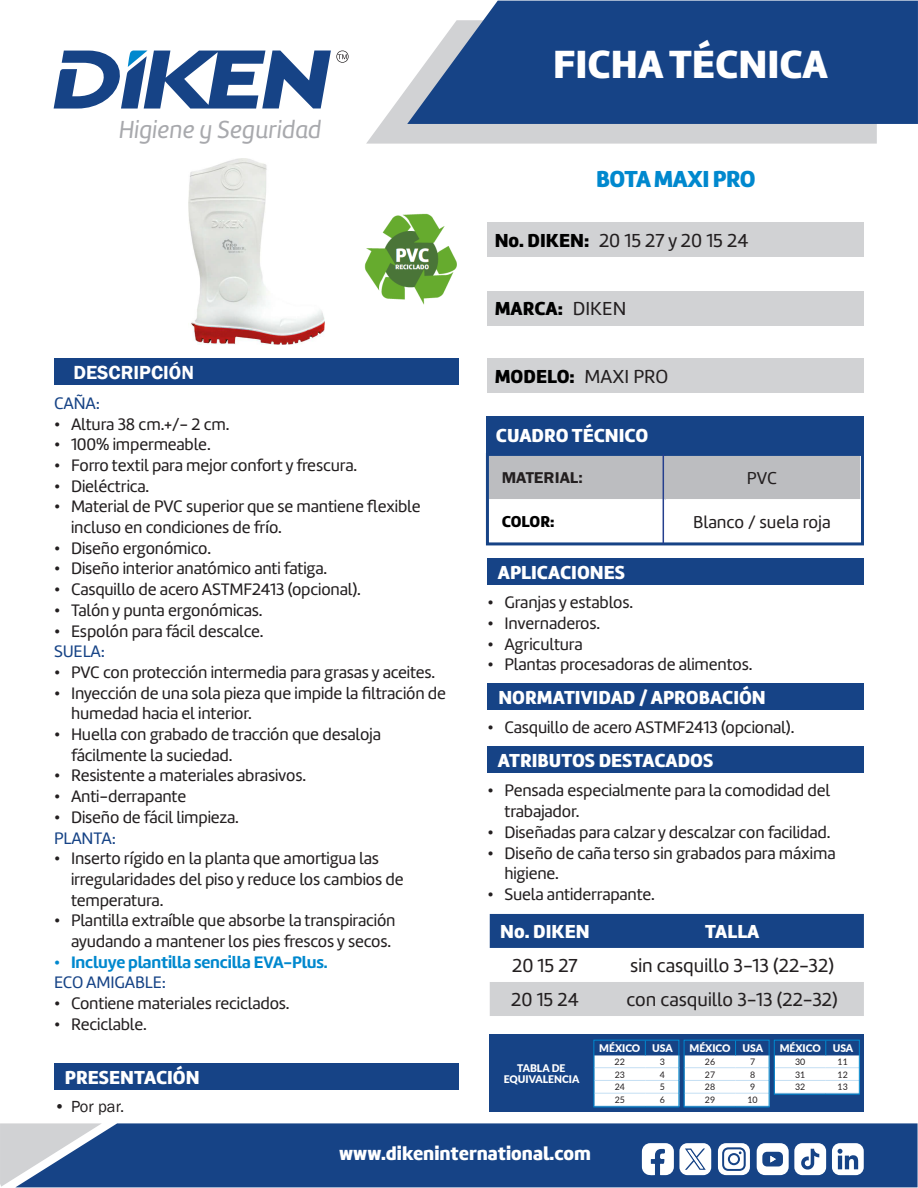
<style>
.page{position:relative;width:918px;height:1188px;background:#fff}
.page>*{position:absolute;margin:0;border:0;box-sizing:border-box;transform-origin:0 0}
.t1{font:40.8px "Amelia Basic Black";color:#fff}
.t2{font:25.5px "Amelia Basic Italic";color:#a8a9ad}
.t3{font:24px "Amelia Basic Black";letter-spacing:-.025em;color:#0088ce}
.t4{font:19.5px "Amelia Basic Black";color:#fff}
.t5{font:19.5px "Amelia Basic";color:#231f20}
.t6{font:19.5px "Amelia Basic Black";color:#000}
.t7{font:600 19.5px "Franklin Gothic";color:#fff}
.t8{font:17.85px "Amelia Basic";color:#231f20}
.t9{font:17.25px/20.7px "Amelia Basic";letter-spacing:-.01em;color:#231f20}
.t10{font:17.25px "Amelia Basic Bold";letter-spacing:-.01em;color:#0088ce}
.t11{font:17.25px "Amelia Basic";letter-spacing:-.01em;color:#164386}
.t12{font:16.5px "Franklin Gothic";color:#231f20}
.t13{font:16.35px "Amelia Basic Black";letter-spacing:-.01em;color:#000}
.t14{font:600 16.05px "Franklin Gothic";color:#231f20;scale:1.05 1}
.t15{font:900 10.5px/10.5px "Lato";color:#fff;text-align:center}
.Contenido_tabla{font:9px "Lato";color:#231f20}
.s1{font-family:"Amelia Basic Black";color:#000}
.s2{font-family:"Amelia Basic";color:#231f20}
</style>
<div class="page">
<div style="left:102px;top:1123px;width:816px;height:64px;background:#164386"></div>
<svg style="left:0;top:1123px;width:102px;height:64px;background:#95a5be"></svg>
<svg style="left:366px;top:88px;width:511px;height:56px;background:#d6d7d8"></svg>
<svg style="left:407px;top:1px;width:511px;height:123px;background:#29528f"></svg>
<svg style="left:54px;top:50px;width:295px;height:59px"></svg>
<svg style="left:642px;top:1143px;width:69px;height:32px"></svg>
<svg style="left:718px;top:1143px;width:32px;height:32px"></svg>
<div style="left:730px;top:1155px;width:8px;height:8px;background:#fff;border-radius:50%"></div>
<svg style="left:757px;top:1143px;width:107px;height:32px"></svg>
<div style="left:487px;top:223px;width:377px;height:34px;background:#d1d2d4"></div>
<div style="left:487px;top:291px;width:377px;height:34px;background:#d1d2d4"></div>
<div style="left:487px;top:359px;width:377px;height:34px;background:#d1d2d4"></div>
<div style="left:54px;top:359px;width:405px;height:26px;background:#164386"></div>
<div style="left:487px;top:558px;width:377px;height:27px;background:#164386"></div>
<div style="left:54px;top:1063px;width:405px;height:27px;background:#164386"></div>
<div style="left:487px;top:683px;width:377px;height:27px;background:#164386"></div>
<div style="left:487px;top:746px;width:377px;height:27px;background:#164386"></div>
<svg style="left:490px;top:914px;width:374px;height:102px"></svg>
<div style="left:490px;top:1035px;width:374px;height:77px;background:#164386"></div>
<svg style="left:595px;top:1042px;width:82px;height:63px"></svg>
<hr style="left:645px;top:1067px;width:34px;height:1px;background:#c7e0f3">
<hr style="left:594px;top:1067px;width:51px;height:1px;background:#c7e0f3">
<hr style="left:645px;top:1080px;width:34px;height:1px;background:#c7e0f3">
<hr style="left:594px;top:1080px;width:51px;height:1px;background:#c7e0f3">
<hr style="left:645px;top:1093px;width:34px;height:1px;background:#c7e0f3">
<hr style="left:594px;top:1093px;width:51px;height:1px;background:#c7e0f3">
<div style="left:593px;top:1040px;width:86px;height:67px;border:1px solid #0088ce"></div>
<div style="left:684px;top:1040px;width:86px;height:67px;border:1px solid #0088ce"></div>
<svg style="left:685px;top:1041px;width:173px;height:65px"></svg>
<hr style="left:826px;top:1067px;width:34px;height:1px;background:#c7e0f3">
<hr style="left:775px;top:1067px;width:51px;height:1px;background:#c7e0f3">
<hr style="left:826px;top:1080px;width:34px;height:1px;background:#c7e0f3">
<hr style="left:775px;top:1080px;width:51px;height:1px;background:#c7e0f3">
<div style="left:774px;top:1040px;width:86px;height:55px;border:1px solid #0088ce"></div>
<div style="left:486px;top:417px;width:378px;height:36px;background:#164386"></div>
<svg style="left:490px;top:457px;width:370px;height:84px"></svg>
<div style="left:486px;top:453px;width:378px;height:92px;border:3px solid #164386"></div>
<hr style="left:663px;top:454px;width:1px;height:90px;background:#253f8e">
<img style="left:188px;top:158px;width:137px;height:186px">
<img style="left:365px;top:213px;width:92px;height:91px">
<h2 class="t2" style="left:119px;top:115px;width:204px">Higiene y Seguridad</h2>
<p class="t7" style="left:74px;top:360px;width:122px">DESCRIPCIÓN</p>
<p class="t11" style="left:54px;top:393px;width:48px">CAÑA:</p>
<p class="t9" style="left:54px;top:413px;width:177px">• Altura 38 cm.+/- 2 cm.</p>
<p class="t9" style="left:54px;top:434px;width:158px">• 100% impermeable.</p>
<p class="t9" style="left:54px;top:455px;width:305px">• Forro textil para mejor confort y frescura.</p>
<p class="t9" style="left:54px;top:476px;width:97px">• Dieléctrica.</p>
<p class="t9" style="left:71px;top:496px;width:351px;text-indent:-17px">• Material de PVC superior que se mantiene flexible incluso en condiciones de frío.</p>
<p class="t9" style="left:54px;top:538px;width:159px">• Diseño ergonómico.</p>
<p class="t9" style="left:54px;top:558px;width:275px">• Diseño interior anatómico anti fatiga.</p>
<p class="t9" style="left:54px;top:579px;width:308px">• Casquillo de acero ASTMF2413 (opcional).</p>
<p class="t9" style="left:54px;top:600px;width:210px">• Talón y punta ergonómicas.</p>
<p class="t9" style="left:54px;top:620px;width:211px">• Espolón para fácil descalce.</p>
<p class="t11" style="left:54px;top:641px;width:53px">SUELA:</p>
<p class="t9" style="left:54px;top:662px;width:383px">• PVC con protección intermedia para grasas y aceites.</p>
<p class="t9" style="left:71px;top:683px;width:377px;text-indent:-17px">• Inyección de una sola pieza que impide la filtración de humedad hacia el interior.</p>
<p class="t9" style="left:71px;top:724px;width:311px;text-indent:-17px">• Huella con grabado de tracción que desaloja fácilmente la suciedad.</p>
<p class="t9" style="left:54px;top:765px;width:254px">• Resistente a materiales abrasivos.</p>
<p class="t9" style="left:54px;top:786px;width:134px">• Anti-derrapante</p>
<p class="t9" style="left:54px;top:807px;width:187px">• Diseño de fácil limpieza.</p>
<p class="t11" style="left:54px;top:828px;width:63px">PLANTA:</p>
<p class="t9" style="left:71px;top:848px;width:334px;text-indent:-17px">• Inserto rígido en la planta que amortigua las irregularidades del piso y reduce los cambios de temperatura.</p>
<p class="t9" style="left:54px;top:910px;width:343px;text-align:right">• Plantilla extraíble que absorbe la transpiración ayudando a mantener los pies frescos y secos.</p>
<p class="t10" style="left:54px;top:952px;width:275px">• Incluye plantilla sencilla EVA-Plus.</p>
<p class="t11" style="left:54px;top:973px;width:114px">ECO AMIGABLE:</p>
<p class="t9" style="left:54px;top:993px;width:237px">• Contiene materiales reciclados.</p>
<p class="t9" style="left:54px;top:1014px;width:94px">• Reciclable.</p>
<p class="t4" style="left:65px;top:1066px;width:136px">PRESENTACIÓN</p>
<p class="t12" style="left:54px;top:1096px;width:72px">• Por par.</p>
<h1 class="t1" style="left:553px;top:40px;width:276px">FICHA TÉCNICA</h1>
<p class="t3" style="left:596px;top:165px;width:161px">BOTA MAXI PRO</p>
<p class="t5" style="left:495px;top:230px;width:255px"><span class="s1">No. DIKEN:</span> 20 15 27 y 20 15 24</p>
<p class="t6" style="left:495px;top:297px;width:133px">MARCA: <span class="s2">DIKEN</span></p>
<p class="t6" style="left:495px;top:365px;width:175px">MODELO: <span class="s2">MAXI PRO</span></p>
<p class="t4" style="left:496px;top:424px;width:154px">CUADRO TÉCNICO</p>
<p class="t14" style="left:502px;top:468px;width:79px">MATERIAL:</p>
<p class="t8" style="left:747px;top:468px;width:32px">PVC</p>
<p class="t13" style="left:502px;top:512px;width:54px">COLOR:</p>
<p class="t8" style="left:693px;top:511px;width:139px">Blanco / suela roja</p>
<p class="t4" style="left:498px;top:560px;width:129px">APLICACIONES</p>
<p class="t9" style="left:487px;top:592px;width:147px">• Granjas y establos.</p>
<p class="t9" style="left:487px;top:613px;width:114px">• Invernaderos.</p>
<p class="t9" style="left:487px;top:634px;width:97px">• Agricultura</p>
<p class="t9" style="left:487px;top:654px;width:267px">• Plantas procesadoras de alimentos.</p>
<p class="t4" style="left:498px;top:685px;width:269px">NORMATIVIDAD / APROBACIÓN</p>
<p class="t9" style="left:487px;top:717px;width:308px">• Casquillo de acero ASTMF2413 (opcional).</p>
<p class="t4" style="left:498px;top:748px;width:217px">ATRIBUTOS DESTACADOS</p>
<p class="t9" style="left:504px;top:780px;width:327px;text-indent:-17px">• Pensada especialmente para la comodidad del trabajador.</p>
<p class="t9" style="left:487px;top:822px;width:344px">• Diseñadas para calzar y descalzar con facilidad.</p>
<p class="t9" style="left:504px;top:842px;width:333px;text-indent:-17px">• Diseño de caña terso sin grabados para máxima higiene.</p>
<p class="t9" style="left:487px;top:884px;width:169px">• Suela antiderrapante.</p>
<p class="t4" style="left:500px;top:920px;width:91px">No. DIKEN</p>
<p class="t4" style="left:705px;top:920px;width:56px">TALLA</p>
<p class="t5" style="left:512px;top:955px;width:67px">20 15 27</p>
<p class="t5" style="left:630px;top:955px;width:205px">sin casquillo 3-13 (22-32)</p>
<p class="t5" style="left:511px;top:989px;width:69px">20 15 24</p>
<p class="t5" style="left:626px;top:989px;width:213px">con casquillo 3-13 (22-32)</p>
<p class="t15" style="left:599px;top:1043px;width:43px">MÉXICO</p>
<p class="t15" style="left:652px;top:1043px;width:22px">USA</p>
<p class="Contenido_tabla" style="left:615px;top:1055px;width:12px">22</p>
<p class="Contenido_tabla" style="left:660px;top:1055px;width:7px">3</p>
<p class="Contenido_tabla" style="left:615px;top:1068px;width:12px">23</p>
<p class="Contenido_tabla" style="left:660px;top:1068px;width:7px">4</p>
<p class="Contenido_tabla" style="left:615px;top:1081px;width:12px">24</p>
<p class="Contenido_tabla" style="left:660px;top:1081px;width:7px">5</p>
<p class="Contenido_tabla" style="left:615px;top:1094px;width:12px">25</p>
<p class="Contenido_tabla" style="left:660px;top:1094px;width:7px">6</p>
<p class="t15" style="left:690px;top:1043px;width:43px">MÉXICO</p>
<p class="t15" style="left:742px;top:1043px;width:22px">USA</p>
<p class="Contenido_tabla" style="left:705px;top:1055px;width:12px">26</p>
<p class="Contenido_tabla" style="left:750px;top:1055px;width:7px">7</p>
<p class="Contenido_tabla" style="left:705px;top:1068px;width:12px">27</p>
<p class="Contenido_tabla" style="left:750px;top:1068px;width:7px">8</p>
<p class="Contenido_tabla" style="left:705px;top:1081px;width:12px">28</p>
<p class="Contenido_tabla" style="left:750px;top:1081px;width:7px">9</p>
<p class="Contenido_tabla" style="left:705px;top:1094px;width:12px">29</p>
<p class="Contenido_tabla" style="left:747px;top:1094px;width:12px">10</p>
<p class="t15" style="left:780px;top:1043px;width:43px">MÉXICO</p>
<p class="t15" style="left:833px;top:1043px;width:22px">USA</p>
<p class="Contenido_tabla" style="left:795px;top:1055px;width:12px">30</p>
<p class="Contenido_tabla" style="left:838px;top:1055px;width:12px">11</p>
<p class="Contenido_tabla" style="left:795px;top:1068px;width:12px">31</p>
<p class="Contenido_tabla" style="left:838px;top:1068px;width:12px">12</p>
<p class="Contenido_tabla" style="left:795px;top:1081px;width:12px">32</p>
<p class="Contenido_tabla" style="left:838px;top:1081px;width:12px">13</p>
<p class="t15" style="left:504px;top:1063px;width:77px">TABLA DE<br>EQUIVALENCIA</p>
<p class="t4" style="left:339px;top:1142px;width:253px">www.dikeninternational.com</p>
</div>
